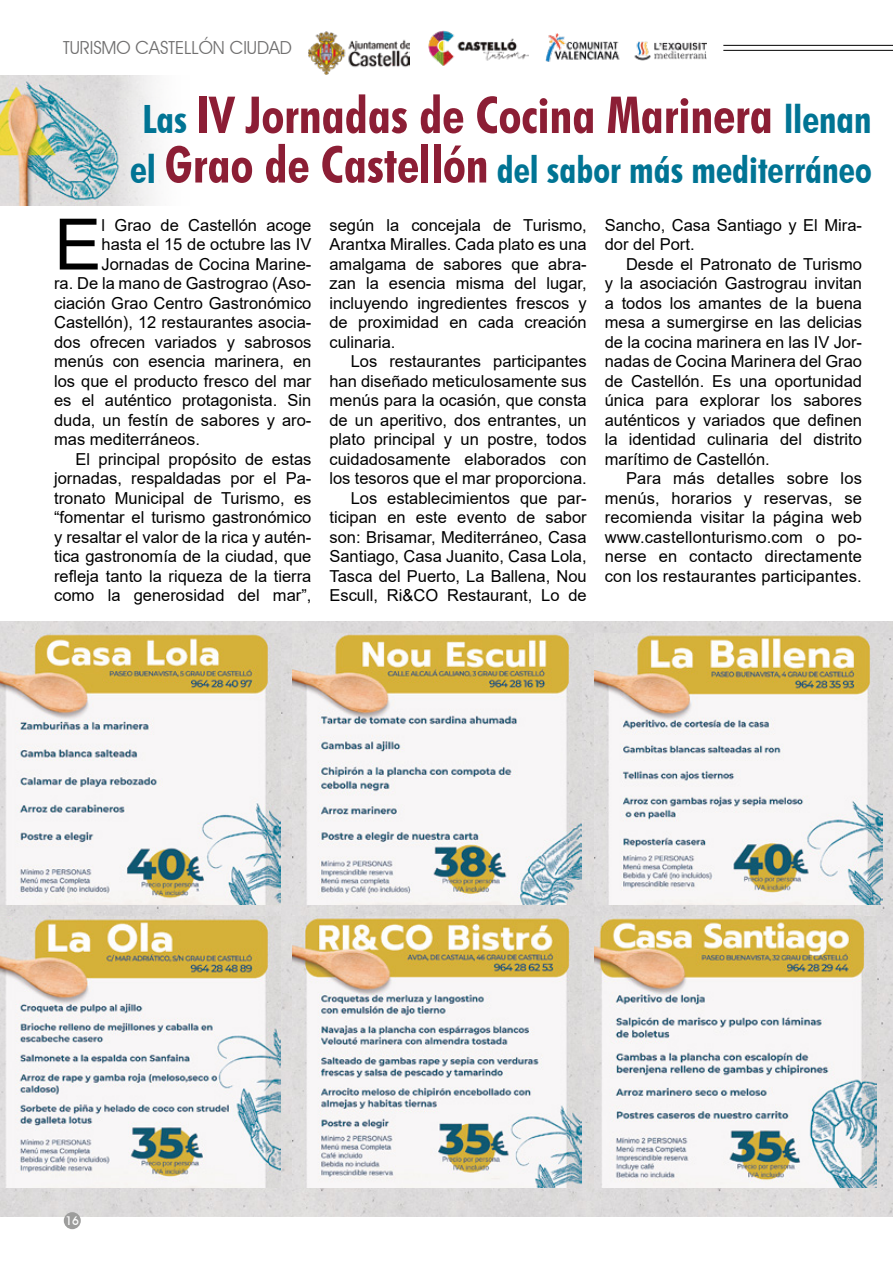
<style>
.page{position:relative;width:893px;height:1263px;background:#fff}
.page>*{position:absolute;margin:0;border:0;box-sizing:border-box;transform-origin:0 0}
.t1{font:70.95px "Arial";color:#000}
.t2{font:700 condensed 51px "Futura BT";color:#8c1e35}
.t3{font:700 condensed 37.5px "Futura BT";color:#007494}
.t4{font:18px "Avant Garde IT Cby BT";letter-spacing:-.005em;color:#706f6f}
.t5{font:16.5px/19.5px "Arial";color:#000;text-align:justify}
.t6{font:500 12px "Avant Garde IT Cby BT";color:#fff}
.s1{font-size:39px;color:#007494}
.s2{font-size:39px}
.s3{font-size:51px;color:#8c1e35}
</style>
<div class="page">
<img style="left:0;top:75px;width:160px;height:131px">
<div style="left:0;top:621px;width:893px;height:595px;background:#dcdbdb"></div>
<hr style="left:723px;top:50px;width:170px;height:1px;background:#000">
<hr style="left:723px;top:45px;width:170px;height:1px;background:#000">
<img style="left:309px;top:32px;width:100px;height:42px">
<img style="left:545px;top:34px;width:161px;height:28px">
<img style="left:0;top:633px;width:280px;height:272px">
<img style="left:293px;top:633px;width:289px;height:272px">
<img style="left:594px;top:633px;width:289px;height:272px">
<img style="left:0;top:916px;width:280px;height:272px">
<img style="left:293px;top:916px;width:289px;height:272px">
<img style="left:594px;top:916px;width:282px;height:272px">
<img style="left:428px;top:30px;width:100px;height:36px">
<div style="left:64px;top:1212px;width:17px;height:17px;background:#9d9d9c;border-radius:50%"></div>
<p class="t4" style="left:63px;top:37px;width:230px">TURISMO CASTELLÓN CIUDAD</p>
<h2 class="t2" style="left:142px;top:84px;width:731px"><span class="s1">Las</span> IV Jornadas de Cocina Marinera <span class="s1">llenan</span></h2>
<h3 class="t3" style="left:130px;top:146px;width:743px"><span class="s2">el</span> <span class="s3">Grao de Castellón</span> del sabor más mediterráneo</h3>
<h1 class="t1" style="left:54px;top:196px;width:49px">E</h1>
<p class="t5" style="left:101px;top:215px;width:211px">l Grao de Castellón acoge</p>
<p class="t5" style="left:101px;top:234px;width:211px">hasta el 15 de octubre las IV</p>
<p class="t5" style="left:101px;top:254px;width:211px">Jornadas de Cocina Marine-</p>
<p class="t5" style="left:54px;top:273px;width:259px">ra. De la mano de Gastrograo (Aso-</p>
<p class="t5" style="left:54px;top:293px;width:259px">ciación Grao Centro Gastronómico</p>
<p class="t5" style="left:54px;top:312px;width:259px">Castellón), 12 restaurantes asocia-</p>
<p class="t5" style="left:54px;top:332px;width:259px">dos ofrecen variados y sabrosos</p>
<p class="t5" style="left:54px;top:351px;width:259px">menús con esencia marinera, en</p>
<p class="t5" style="left:54px;top:371px;width:259px">los que el producto fresco del mar</p>
<p class="t5" style="left:54px;top:390px;width:259px">es el auténtico protagonista. Sin</p>
<p class="t5" style="left:54px;top:410px;width:259px">duda, un festín de sabores y aro-</p>
<p class="t5" style="left:54px;top:429px;width:147px">mas mediterráneos.</p>
<p class="t5" style="left:75px;top:449px;width:237px">El principal propósito de estas</p>
<p class="t5" style="left:54px;top:468px;width:259px">jornadas, respaldadas por el Pa-</p>
<p class="t5" style="left:54px;top:488px;width:259px">tronato Municipal de Turismo, es</p>
<p class="t5" style="left:54px;top:507px;width:259px">“fomentar el turismo gastronómico</p>
<p class="t5" style="left:54px;top:527px;width:259px">y resaltar el valor de la rica y autén-</p>
<p class="t5" style="left:54px;top:546px;width:259px">tica gastronomía de la ciudad, que</p>
<p class="t5" style="left:54px;top:566px;width:259px">refleja tanto la riqueza de la tierra</p>
<p class="t5" style="left:54px;top:585px;width:259px">como la generosidad del mar”,</p>
<p class="t5" style="left:329px;top:215px;width:259px">según la concejala de Turismo, Arantxa Miralles. Cada plato es una amalgama de sabores que abra&shy;zan la esencia misma del lugar, incluyendo ingredientes frescos y de proximidad en cada creación culinaria.</p>
<p class="t5" style="left:329px;top:351px;width:259px;text-align:right">Los restaurantes participantes han diseñado meticulosamente sus menús para la ocasión, que consta de un aperitivo, dos entrantes, un plato principal y un postre, todos cuidadosamente elaborados con los tesoros que el mar proporciona.<br>Los establecimientos que par&shy;ticipan en este evento de sabor son: Brisamar, Mediterráneo, Casa Santiago, Casa Juanito, Casa Lola, Tasca del Puerto, La Ballena, Nou Escull, Ri&amp;CO Restaurant, Lo de</p>
<p class="t5" style="left:605px;top:215px;width:259px">Sancho, Casa Santiago y El Mira&shy;dor del Port.</p>
<p class="t5" style="left:605px;top:254px;width:259px;text-indent:21px">Desde el Patronato de Turismo y la asociación Gastrograu invitan a todos los amantes de la buena mesa a sumergirse en las delicias de la cocina marinera en las IV Jor&shy;nadas de Cocina Marinera del Grao de Castellón. Es una oportunidad única para explorar los sabores auténticos y variados que definen la identidad culinaria del distrito marítimo de Castellón.</p>
<p class="t5" style="left:605px;top:468px;width:259px;text-indent:21px">Para más detalles sobre los menús, horarios y reservas, se recomienda visitar la página web www.castellonturismo.com o po&shy;nerse en contacto directamente con los restaurantes participantes.</p>
<p class="t6" style="left:65px;top:1213px;width:15px">16</p>
</div>
